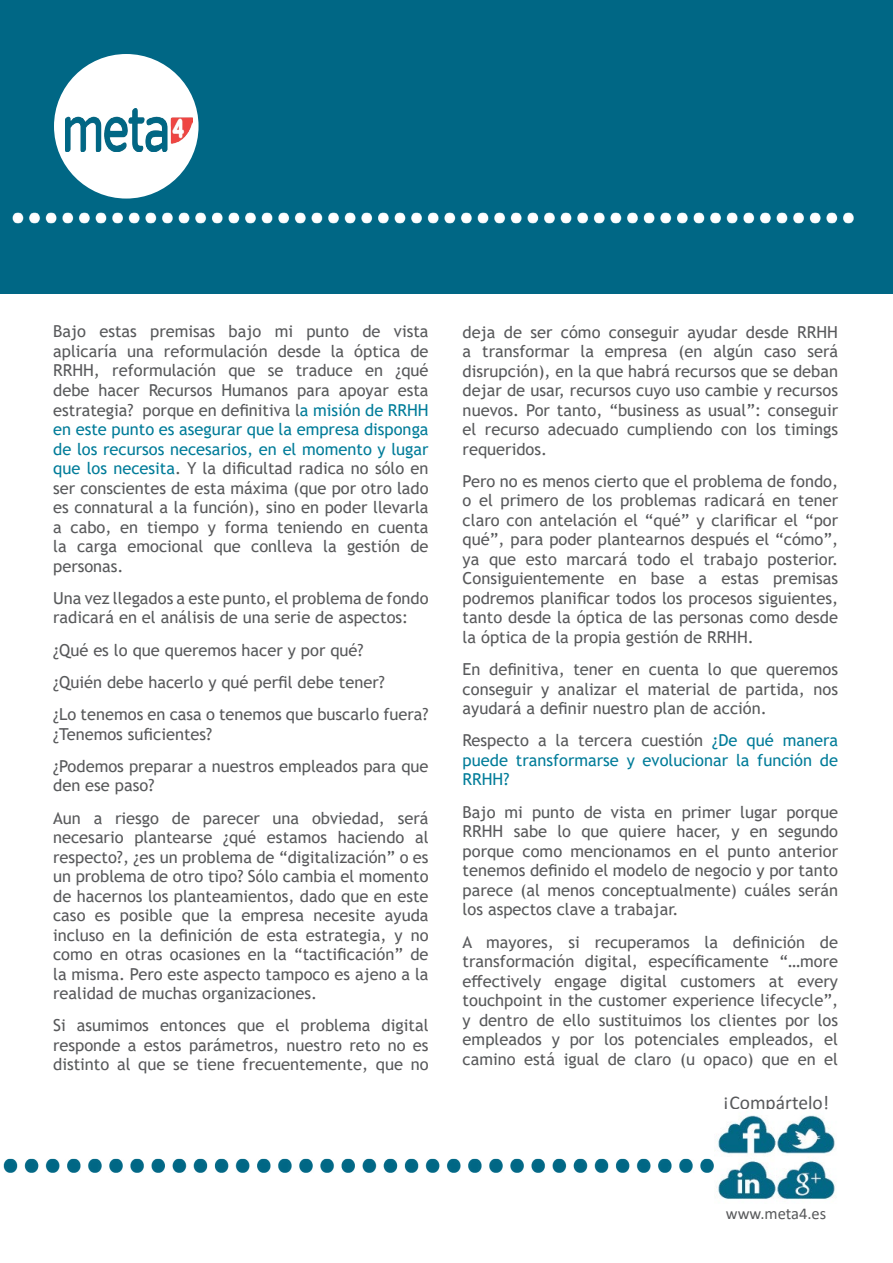
<style>
.page{position:relative;width:893px;height:1263px;background:#fff}
.page>*{position:absolute;margin:0;border:0;box-sizing:border-box;transform-origin:0 0}
.t1{font:19.5px "Calibri";color:#58595b}
.t2{font:16.5px/19.5px "Trebuchet MS";color:#58595b;text-align:justify}
.t3{font:16.5px/19.5px "Trebuchet MS";color:#007c99;text-align:justify}
.t4{font:16.5px "Calibri";color:#58595b}
.s1{color:#007c99}
.s2{color:#58595b}
</style>
<div class="page">
<img style="left:716px;top:1115px;width:119px;height:85px">
<img style="left:718px;top:1115px;width:58px;height:41px">
<img style="left:3px;top:1158px;width:711px;height:15px">
<div style="left:0;top:0;width:893px;height:293px;background:#006785"></div>
<img style="left:12px;top:212px;width:842px;height:12px">
<div style="left:54px;top:54px;width:145px;height:145px;background:#fff;border-radius:50%"></div>
<img style="left:66px;top:108px;width:126px;height:43px">
<p class="t2" style="left:53px;top:322px;width:377px">Bajo estas premisas bajo mi punto de vista aplicaría una reformulación desde la óptica de RRHH, reformulación que se traduce en ¿qué debe hacer Recursos Humanos para apoyar esta estrategia? porque en definitiva l<span class="s1">a misión de RRHH en este punto es asegurar que la empresa disponga de los recursos necesarios, en el momento y lugar que los necesita</span>. Y la dificultad radica no sólo en ser conscientes de esta máxima (que por otro lado es connatural a la función), sino en poder llevarla a cabo, en tiempo y forma teniendo en cuenta la carga emocional que conlleva la gestión de personas.</p>
<p class="t2" style="left:53px;top:588px;width:377px">Una vez llegados a este punto, el problema de fondo radicará en el análisis de una serie de aspectos:</p>
<p class="t2" style="left:53px;top:633px;width:377px;line-height:32.2px;text-align:left">¿Qué es lo que queremos hacer y por qué?<br>¿Quién debe hacerlo y qué perfil debe tener?<br>¿Lo tenemos en casa o tenemos que buscarlo fuera?</p>
<p class="t2" style="left:53px;top:717px;width:377px;line-height:32.2px">¿Tenemos suficientes?<br>¿Podemos preparar a nuestros empleados para que</p>
<p class="t2" style="left:53px;top:769px;width:377px;line-height:32.2px">den ese paso?<br>Aun a riesgo de parecer una obviedad, será</p>
<p class="t2" style="left:53px;top:827px;width:377px">necesario plantearse ¿qué estamos haciendo al respecto?, ¿es un problema de “digitalización” o es un problema de otro tipo? Sólo cambia el momento de hacernos los planteamientos, dado que en este caso es posible que la empresa necesite ayuda incluso en la definición de esta estrategia, y no como en otras ocasiones en la “tactificación” de la misma. Pero este aspecto tampoco es ajeno a la realidad de muchas organizaciones.</p>
<p class="t2" style="left:53px;top:1016px;width:377px">Si asumimos entonces que el problema digital responde a estos parámetros, nuestro reto no es distinto al que se tiene frecuentemente, que no</p>
<p class="t2" style="left:463px;top:322px;width:377px">deja de ser cómo conseguir ayudar desde RRHH a transformar la empresa (en algún caso será disrupción), en la que habrá recursos que se deban dejar de usar, recursos cuyo uso cambie y recursos nuevos. Por tanto, “business as usual”: conseguir el recurso adecuado cumpliendo con los timings requeridos.</p>
<p class="t2" style="left:463px;top:471px;width:377px">Pero no es menos cierto que el problema de fondo, o el primero de los problemas radicará en tener claro con antelación el “qué” y clarificar el “por qué”, para poder plantearnos después el “cómo”, ya que esto marcará todo el trabajo posterior.<br>Consiguientemente en base a estas premisas podremos planificar todos los procesos siguientes, tanto desde la óptica de las personas como desde la óptica de la propia gestión de RRHH.</p>
<p class="t2" style="left:463px;top:659px;width:377px">En definitiva, tener en cuenta lo que queremos conseguir y analizar el material de partida, nos ayudará a definir nuestro plan de acción.</p>
<p class="t3" style="left:463px;top:731px;width:377px"><span class="s2">Respecto a la tercera cuestión</span> ¿De qué manera puede transformarse y evolucionar la función de RRHH?</p>
<p class="t2" style="left:463px;top:802px;width:377px">Bajo mi punto de vista en primer lugar porque RRHH sabe lo que quiere hacer, y en segundo porque como mencionamos en el punto anterior tenemos definido el modelo de negocio y por tanto parece (al menos conceptualmente) cuáles serán los aspectos clave a trabajar.</p>
<p class="t2" style="left:463px;top:932px;width:377px">A mayores, si recuperamos la definición de transformación digital, específicamente “…more effectively engage digital customers at every touchpoint in the customer experience lifecycle”, y dentro de ello sustituimos los clientes por los empleados y por los potenciales empleados, el camino está igual de claro (u opaco) que en el</p>
<p class="t1" style="left:723px;top:1089px;width:108px">¡Compártelo!</p>
<p class="t4" style="left:726px;top:1201px;width:102px">www.meta4.es</p>
</div>
